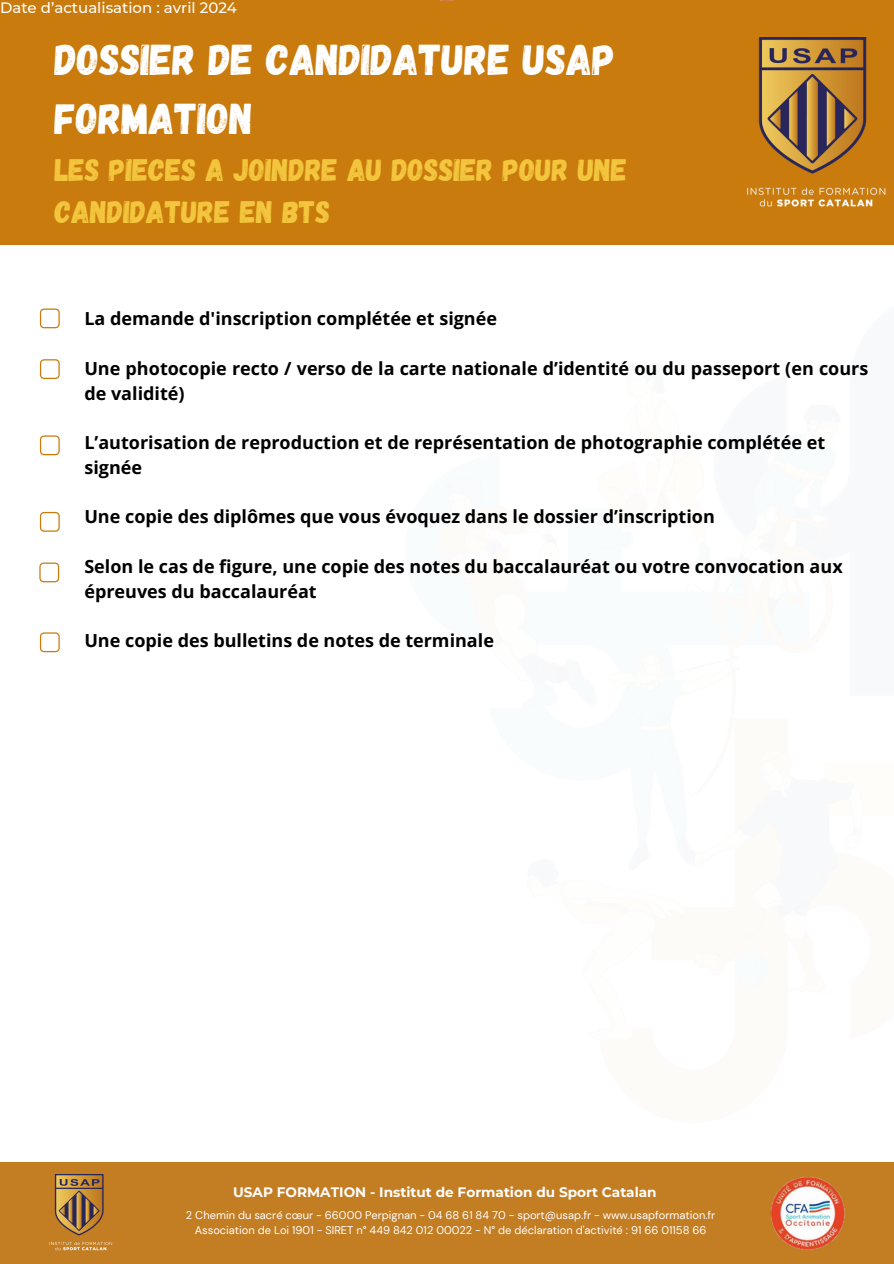
<style>
.page{position:relative;width:894px;height:1264px;background:#fff}
.page>*{position:absolute;margin:0;border:0;box-sizing:border-box;transform-origin:0 0}
.t1{font:43.05px/59.7px "Gagalin";color:#fff}
.t2{font:31.05px/42.8px "Gagalin";color:#f3c63e}
.t3{font:700 18px/24.8px "Open Sans";color:#000}
.t4{font:500 15px "Montserrat";color:#fff}
.t5{font:700 13.65px "Montserrat";color:#fff}
.t6{font:11.1px "DM Sans";color:#fff}
</style>
<div class="page">
<div style="left:0;top:0;width:893px;height:245px;background:#c97b0d"></div>
<img style="left:747px;top:37px;width:138px;height:170px">
<div style="left:0;top:1162px;width:893px;height:101px;background:#c37d23"></div>
<img style="left:770px;top:1176px;width:75px;height:74px">
<img style="left:49px;top:1174px;width:63px;height:76px">
<img style="left:438px;top:0;width:18px;height:1px">
<svg style="left:40px;top:308px;width:20px;height:20px"></svg>
<svg style="left:40px;top:359px;width:20px;height:20px"></svg>
<svg style="left:40px;top:435px;width:20px;height:20px"></svg>
<svg style="left:40px;top:512px;width:20px;height:20px"></svg>
<svg style="left:39px;top:562px;width:20px;height:20px"></svg>
<svg style="left:40px;top:632px;width:20px;height:20px"></svg>
<p class="t4" style="left:0;top:-1px;width:238px">Date d’actualisation : avril 2024</p>
<h3 class="t1" style="left:55px;top:27px;width:562px">DOSSIER DE CANDIDATURE USAP<br>FORMATION</h3>
<h3 class="t2" style="left:55px;top:146px;width:574px">LES PIECES A JOINDRE AU DOSSIER POUR UNE<br>CANDIDATURE EN BTS</h3>
<h2 class="t3" style="left:84px;top:306px;width:414px">La demande d'inscription complétée et signée</h2>
<h2 class="t3" style="left:84px;top:355px;width:785px">Une photocopie recto / verso de la carte nationale d’identité ou du passeport (en cours de validité)</h2>
<h2 class="t3" style="left:84px;top:429px;width:742px">L’autorisation de reproduction et de représentation de photographie complétée et signée</h2>
<p class="t3" style="left:84px;top:504px;width:632px">Une copie des diplômes que vous évoquez dans le dossier d’inscription</p>
<p class="t3" style="left:84px;top:553px;width:759px">Selon le cas de figure, une copie des notes du baccalauréat ou votre convocation aux épreuves du baccalauréat</p>
<h3 class="t3" style="left:84px;top:627px;width:411px">Une copie des bulletins de notes de terminale</h3>
<p class="t5" style="left:233px;top:1183px;width:425px">USAP FORMATION - Institut de Formation du Sport Catalan</p>
<h2 class="t6" style="left:186px;top:1208px;width:530px">2 Chemin du sacré cœur - 66000 Perpignan - 04 68 61 84 70 - sport@usap.fr - www.usapformation.fr</h2>
<h2 class="t6" style="left:195px;top:1223px;width:513px">Association de Loi 1901 - SIRET n° 449 842 012 00022 - N° de déclaration d'activité : 91 66 01158 66</h2>
</div>
